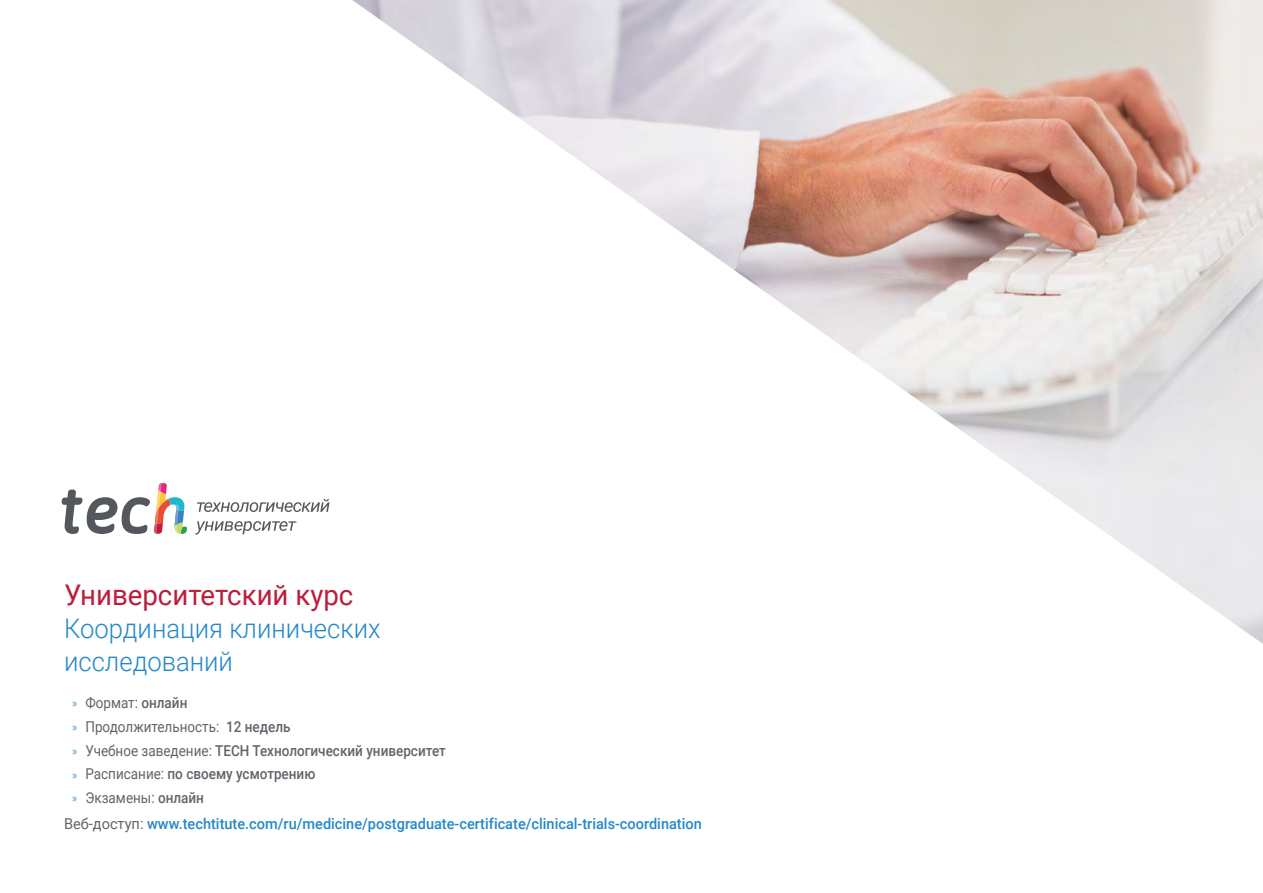
<style>
.page{position:relative;width:1263px;height:893px;background:#fff}
.page>*{position:absolute;margin:0;border:0;box-sizing:border-box;transform-origin:0 0}
.t1{font:28.5px "Roboto";color:#ba1e3c}
.t2{font:300 27px/33px "Roboto";color:#2488c9;scale:.95 1}
.t3{font:500 15px/23.7px "Roboto";color:#61646a;scale:.9 1}
.t4{font:500 15px "Roboto";color:#2488c9}
.s1{font-family:"Myriad Pro";font-weight:400;font-size:12px;color:#2488c9}
.s2{font-weight:400}
.s3{font-weight:400;color:#61646a}
</style>
<div class="page">
<img style="left:352px;top:0;width:911px;height:644px">
<svg style="left:197px;top:499px;width:133px;height:13px"></svg>
<svg style="left:195px;top:521px;width:101px;height:14px"></svg>
<svg style="left:62px;top:483px;width:125px;height:51px"></svg>
<h1 class="t1" style="left:64px;top:575px;width:291px">Университетский курс</h1>
<h2 class="t2" style="left:64px;top:611px;width:335px">Координация клинических исследований</h2>
<p class="t3" style="left:73px;top:690px;width:416px"><span class="s1">»</span> <span class="s2">Формат:</span> oнлайн<br><span class="s1">»</span> <span class="s2">Продолжительность:</span> 12 недель<br><span class="s1">»</span> <span class="s2">Учебное заведение:</span> TECH Технологический университет <span class="s1">»</span> <span class="s2">Расписание:</span> по своему усмотрению<br><span class="s1">»</span> <span class="s2">Экзамены:</span> oнлайн</p>
<p class="t4" style="left:64px;top:813px;width:639px"><span class="s3">Веб-доступ:</span> www.techtitute.com/ru/medicine/postgraduate-certificate/clinical-trials-coordination</p>
</div>
